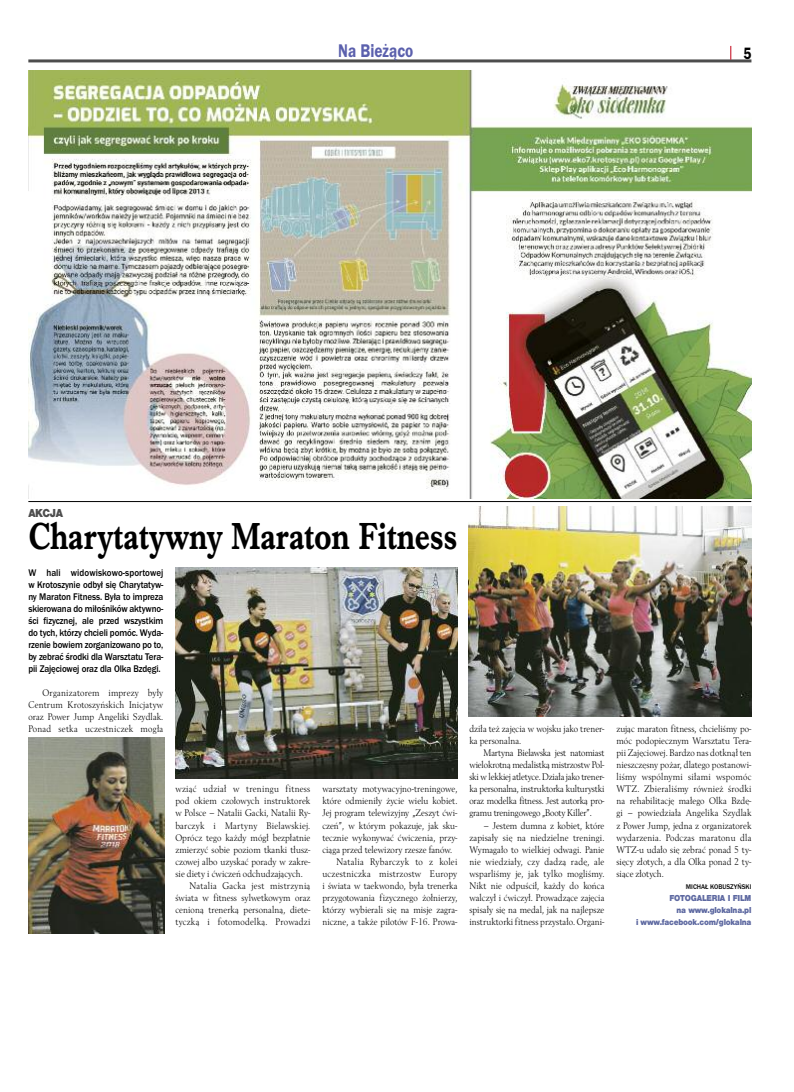
<style>
.page{position:relative;width:794px;height:1092px;background:#fff}
.page>*{position:absolute;margin:0;border:0;box-sizing:border-box;transform-origin:0 0}
.t1{font:700 39px "Imprint URWTCE";letter-spacing:-.005em;color:#000;scale:.8 1}
.t2{font:19px "Franklin Got URWTCE Dem";color:#5b60ad;scale:.8 1}
.t3{font:17px "Franklin Got URWTCE Dem";color:#000;scale:.8 1}
.t4{font:900 12px "Nimbus San TCE";letter-spacing:-.035em;color:#4d4d4d;scale:.9 1}
.t5{font:10px/12px "Berling TCE";letter-spacing:.005em;color:#000;text-align:justify;scale:.9 1}
.t6{font:500 10px/12px "Franklin Got URWTCE";letter-spacing:-.01em;color:#000;text-align:justify;scale:.9 1}
.t7{font:10px "Berling TCE";letter-spacing:.025em;color:#000;scale:.9 1}
.t8{font:900 9px/12px "Nimbus San TCE";letter-spacing:-.025em;color:#5e69a1;text-align:right;scale:.9 1}
.t9{font:500 7px "Franklin Got URWTCE";color:#000;scale:.95 1}
</style>
<div class="page">
<hr style="left:28px;top:59px;width:723px;height:3px;background:#4d4d4d">
<svg style="left:730px;top:46px;width:1px;height:14px"></svg>
<img style="left:175px;top:568px;width:283px;height:210px">
<img style="left:468px;top:506px;width:283px;height:211px">
<img style="left:28px;top:737px;width:136px;height:196px">
<hr style="left:28px;top:501px;width:723px;height:1px;background:#000">
<img style="left:28px;top:71px;width:723px;height:427px">
<h2 class="t2" style="left:338px;top:40px;width:95px">Na Bieżąco</h2>
<h3 class="t3" style="left:743px;top:43px;width:11px">5</h3>
<p class="t4" style="left:28px;top:505px;width:40px">AKCJA</p>
<h1 class="t1" style="left:28px;top:512px;width:537px">Charytatywny Maraton Fitness</h1>
<p class="t6" style="left:28px;top:567px;width:151px">W hali widowiskowo-sportowej w Krotoszynie odbył się Charytatyw&shy;ny Maraton Fitness. Była to impreza skierowana do miłośników aktywno&shy;ści fizycznej, ale przed wszystkim do tych, którzy chcieli pomóc. Wyda&shy;rzenie bowiem zorganizowano po to, by zebrać środki dla Warsztatu Tera&shy;pii Zajęciowej oraz dla Olka Bzdęgi.</p>
<p class="t5" style="left:28px;top:687px;width:151px;text-indent:14px">Organizatorem imprezy były Centrum Krotoszyńskich Inicjatyw oraz Power Jump Angeliki Szydlak.<br>Ponad setka uczestniczek mogła</p>
<p class="t7" style="left:175px;top:783px;width:151px">wziąć udział w treningu fitness</p>
<p class="t5" style="left:175px;top:795px;width:151px">pod okiem czołowych instruktorek</p>
<p class="t5" style="left:175px;top:807px;width:151px">w Polsce – Natalii Gacki, Natalii Ry-</p>
<p class="t7" style="left:175px;top:819px;width:151px">barczyk i Martyny Bielawskiej.</p>
<p class="t5" style="left:175px;top:831px;width:151px">Oprócz tego każdy mógł bezpłatnie</p>
<p class="t5" style="left:175px;top:843px;width:151px">zmierzyć sobie poziom tkanki tłusz-</p>
<p class="t5" style="left:175px;top:855px;width:151px">czowej albo uzyskać porady w zakre-</p>
<p class="t5" style="left:175px;top:867px;width:143px">sie diety i ćwiczeń odchudzających.</p>
<p class="t7" style="left:190px;top:879px;width:136px">Natalia Gacka jest mistrzynią</p>
<p class="t5" style="left:175px;top:891px;width:151px">świata w fitness sylwetkowym oraz</p>
<p class="t5" style="left:175px;top:903px;width:151px">cenioną trenerką personalną, diete-</p>
<p class="t7" style="left:175px;top:915px;width:151px">tyczką i fotomodelką. Prowadzi</p>
<p class="t5" style="left:322px;top:783px;width:151px">warsztaty motywacyjno-treningowe,</p>
<p class="t5" style="left:322px;top:795px;width:151px">które odmieniły życie wielu kobiet.</p>
<p class="t5" style="left:322px;top:807px;width:151px">Jej program telewizyjny „Zeszyt ćwi-</p>
<p class="t5" style="left:322px;top:819px;width:151px">czeń”, w którym pokazuje, jak sku-</p>
<p class="t5" style="left:322px;top:831px;width:151px">tecznie wykonywać ćwiczenia, przy-</p>
<p class="t5" style="left:322px;top:843px;width:146px">ciąga przed telewizory rzesze fanów.</p>
<p class="t7" style="left:336px;top:855px;width:136px">Natalia Rybarczyk to z kolei</p>
<p class="t7" style="left:322px;top:867px;width:151px">uczestniczka mistrzostw Europy</p>
<p class="t5" style="left:322px;top:879px;width:151px">i świata w taekwondo, była trenerka</p>
<p class="t5" style="left:322px;top:891px;width:151px">przygotowania fizycznego żołnierzy,</p>
<p class="t5" style="left:322px;top:903px;width:151px">którzy wybierali się na misje zagra-</p>
<p class="t5" style="left:322px;top:915px;width:151px">niczne, a także pilotów F-16. Prowa-</p>
<p class="t5" style="left:469px;top:723px;width:151px">dziła też zajęcia w wojsku jako trener&shy;ka personalna.</p>
<p class="t5" style="left:469px;top:747px;width:151px;text-indent:14px">Martyna Bielawska jest natomiast wielokrotną medalistką mistrzostw Pol&shy;ski w lekkiej atletyce. Działa jako trener&shy;ka personalna, instruktorka kulturystki oraz modelka fitness. Jest autorką pro&shy;gramu treningowego „Booty Killer”.</p>
<p class="t5" style="left:469px;top:819px;width:151px;text-indent:14px">– Jestem dumna z kobiet, które zapisały się na niedzielne treningi.<br>Wymagało to wielkiej odwagi. Panie nie wiedziały, czy dadzą radę, ale wsparliśmy je, jak tylko mogliśmy.<br>Nikt nie odpuścił, każdy do końca walczył i ćwiczył. Prowadzące zajęcia spisały się na medal, jak na najlepsze instruktorki fitness przystało. Organi-</p>
<p class="t5" style="left:616px;top:723px;width:151px">zując maraton fitness, chcieliśmy po&shy;móc podopiecznym Warsztatu Tera&shy;pii Zajęciowej. Bardzo nas dotknął ten nieszczęsny pożar, dlatego postanowi&shy;liśmy wspólnymi siłami wspomóc WTZ. Zbieraliśmy również środki na rehabilitację małego Olka Bzdę&shy;gi – powiedziała Angelika Szydlak z Power Jump, jedna z organizatorek wydarzenia. Podczas maratonu dla WTZ-u udało się zebrać ponad 5 ty&shy;sięcy złotych, a dla Olka ponad 2 ty&shy;siące złotych.</p>
<p class="t9" style="left:686px;top:881px;width:70px">MICHAŁ KOBUSZYŃSKI</p>
<p class="t8" style="left:636px;top:891px;width:130px">FOTOGALERIA I FILM<br>na www.glokalna.pl<br>i www.facebook.com/glokalna</p>
</div>
